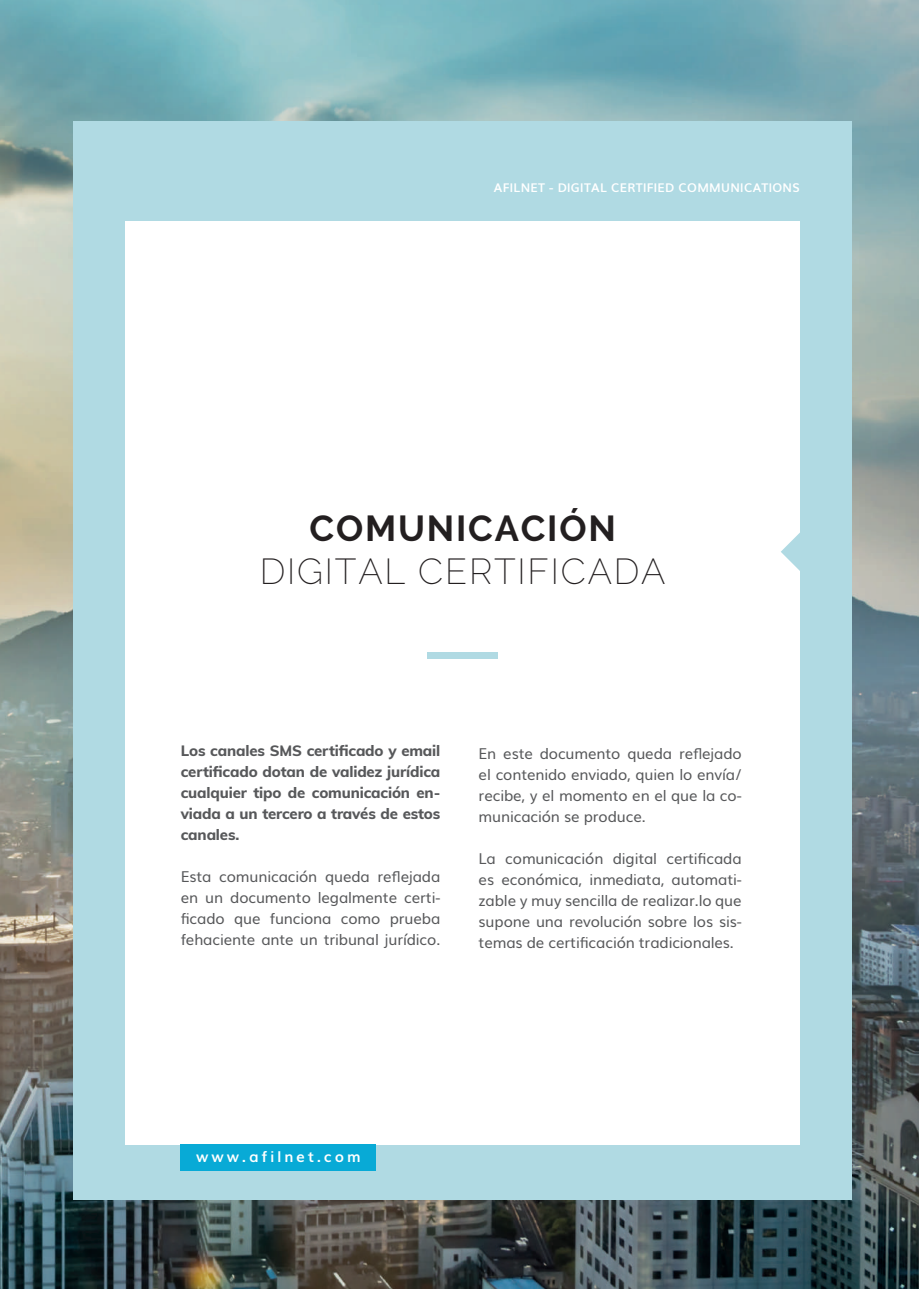
<style>
.page{position:relative;width:919px;height:1289px;background:#fff}
.page>*{position:absolute;margin:0;border:0;box-sizing:border-box;transform-origin:0 0}
.t1{font:200 36px "Raleway";letter-spacing:.05em;color:#231f20}
.t2{font:700 36px "Raleway";letter-spacing:.05em;color:#231f20}
.t3{font:15px/21px "Muli";letter-spacing:-.01em;color:#57585a;text-align:justify}
.t4{font:800 15px/21px "Muli";letter-spacing:-.01em;color:#57585a;text-align:justify}
.t5{font:700 15px "Muli";letter-spacing:.2em;color:#fff}
.t6{font:700 12px "Muli";letter-spacing:.025em;color:#fff}
</style>
<div class="page">
<img style="left:0;top:0;width:918px;height:1288px">
<div style="left:73px;top:121px;width:778px;height:1078px;background:#b0dae3"></div>
<div style="left:125px;top:221px;width:674px;height:923px;background:#fff"></div>
<svg style="left:781px;top:531px;width:19px;height:40px"></svg>
<div style="left:181px;top:1144px;width:195px;height:26px;background:#08aad6"></div>
<div style="left:427px;top:652px;width:70px;height:6px;background:#b0dae3"></div>
<p class="t6" style="left:494px;top:178px;width:307px">AFILNET - DIGITAL CERTIFIED COMMUNICATIONS</p>
<h1 class="t2" style="left:309px;top:508px;width:308px">COMUNICACIÓN</h1>
<h1 class="t1" style="left:260px;top:550px;width:407px">DIGITAL CERTIFICADA</h1>
<p class="t4" style="left:181px;top:739px;width:261px">Los canales SMS certificado y email certificado dotan de validez jurídica cualquier tipo de comunicación en&shy;viada a un tercero a través de estos canales.</p>
<p class="t3" style="left:181px;top:865px;width:261px">Esta comunicación queda reflejada en un documento legalmente certi&shy;ficado que funciona como prueba fehaciente ante un tribunal jurídico.</p>
<p class="t3" style="left:478px;top:741px;width:264px">En este documento queda reflejado el contenido enviado, quien lo envía/ recibe, y el momento en el que la co&shy;municación se produce.</p>
<p class="t3" style="left:478px;top:846px;width:264px">La comunicación digital certificada es económica, inmediata, automati&shy;zable y muy sencilla de realizar.lo que supone una revolución sobre los sis&shy;temas de certificación tradicionales.</p>
<p class="t5" style="left:196px;top:1144px;width:166px">www.afilnet.com</p>
</div>
